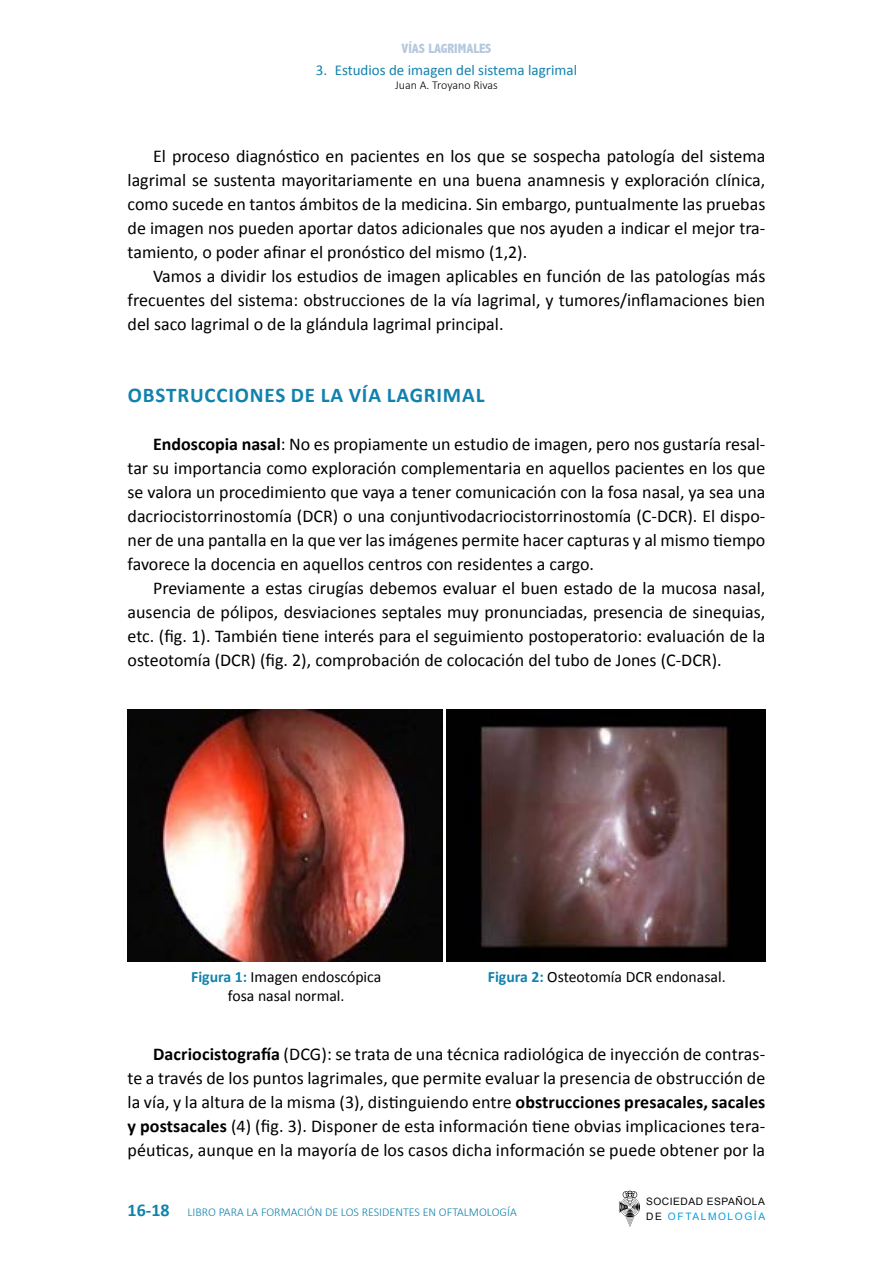
<style>
.page{position:relative;width:893px;height:1263px;background:#fff}
.page>*{position:absolute;margin:0;border:0;box-sizing:border-box;transform-origin:0 0}
.t1{font:700 21px "Calibri";letter-spacing:.04em;color:#1182ad}
.t2{font:18px/24px "Calibri";color:#000;text-align:justify}
.t3{font:15.75px/19.5px "Calibri";color:#000;text-align:center}
.t4{font:15px "Calibri";color:#1182ad}
.t5{font:800 condensed 13.5px "Abadi";color:#b5c9de}
.t6{font:300 12px "Calibri";color:#1182ad}
.t7{font:300 12px "Calibri";color:#000}
.t8{font:10.2px/14.1px "Arial";letter-spacing:.05em;color:#000}
.s1{font-weight:700}
.s2{font-weight:700;color:#1182ad}
.s3{font-weight:700;font-size:18px}
.s4{color:#009fe3}
</style>
<div class="page">
<svg style="left:619px;top:1191px;width:21px;height:36px"></svg>
<img style="left:128px;top:709px;width:314px;height:252px">
<img style="left:446px;top:709px;width:319px;height:252px">
<p class="t5" style="left:401px;top:40px;width:92px">VÍAS LAGRIMALES</p>
<p class="t4" style="left:316px;top:61px;width:263px">3. Estudios de imagen del sistema lagrimal</p>
<p class="t7" style="left:395px;top:78px;width:104px">Juan A. Troyano Rivas</p>
<p class="t2" style="left:128px;top:143px;width:639px;text-indent:26px">El proceso diagnóstico en pacientes en los que se sospecha patología del sistema lagrimal se sustenta mayoritariamente en una buena anamnesis y exploración clínica, como sucede en tantos ámbitos de la medicina. Sin embargo, puntualmente las pruebas de imagen nos pueden aportar datos adicionales que nos ayuden a indicar el mejor tra&shy;tamiento, o poder afinar el pronóstico del mismo (1,2).</p>
<p class="t2" style="left:128px;top:263px;width:639px;text-indent:26px">Vamos a dividir los estudios de imagen aplicables en función de las patologías más frecuentes del sistema: obstrucciones de la vía lagrimal, y tumores/inflamaciones bien del saco lagrimal o de la glándula lagrimal principal.</p>
<p class="t1" style="left:128px;top:382px;width:358px">OBSTRUCCIONES DE LA VÍA LAGRIMAL</p>
<p class="t2" style="left:128px;top:431px;width:639px;text-indent:26px"><span class="s1">Endoscopia nasal</span>: No es propiamente un estudio de imagen, pero nos gustaría resal&shy;tar su importancia como exploración complementaria en aquellos pacientes en los que se valora un procedimiento que vaya a tener comunicación con la fosa nasal, ya sea una dacriocistorrinostomía (DCR) o una conjuntivodacriocistorrinostomía (C-DCR). El dispo&shy;ner de una pantalla en la que ver las imágenes permite hacer capturas y al mismo tiempo favorece la docencia en aquellos centros con residentes a cargo.</p>
<p class="t2" style="left:128px;top:575px;width:639px;text-indent:26px">Previamente a estas cirugías debemos evaluar el buen estado de la mucosa nasal, ausencia de pólipos, desviaciones septales muy pronunciadas, presencia de sinequias, etc. (fig. 1). También tiene interés para el seguimiento postoperatorio: evaluación de la osteotomía (DCR) (fig. 2), comprobación de colocación del tubo de Jones (C-DCR).</p>
<p class="t3" style="left:191px;top:966px;width:192px"><span class="s2">Figura 1:</span> Imagen endoscópica fosa nasal normal.</p>
<p class="t3" style="left:488px;top:966px;width:239px"><span class="s2">Figura 2:</span> Osteotomía DCR endonasal.</p>
<p class="t2" style="left:128px;top:1041px;width:639px;text-indent:26px"><span class="s1">Dacriocistografía</span> (DCG): se trata de una técnica radiológica de inyección de contras&shy;te a través de los puntos lagrimales, que permite evaluar la presencia de obstrucción de la vía, y la altura de la misma (3), distinguiendo entre <span class="s1">obstrucciones presacales, sacales y postsacales</span> (4) (fig. 3). Disponer de esta información tiene obvias implicaciones tera&shy;péuticas, aunque en la mayoría de los casos dicha información se puede obtener por la</p>
<p class="t6" style="left:128px;top:1204px;width:391px"><span class="s3">16-18</span> LIBRO PARA LA FORMACIÓN DE LOS RESIDENTES EN OFTALMOLOGÍA</p>
<p class="t8" style="left:646px;top:1195px;width:120px">SOCIEDAD ESPAÑOLA<br>DE <span class="s4">OFTALMOLOGÍA</span></p>
</div>
